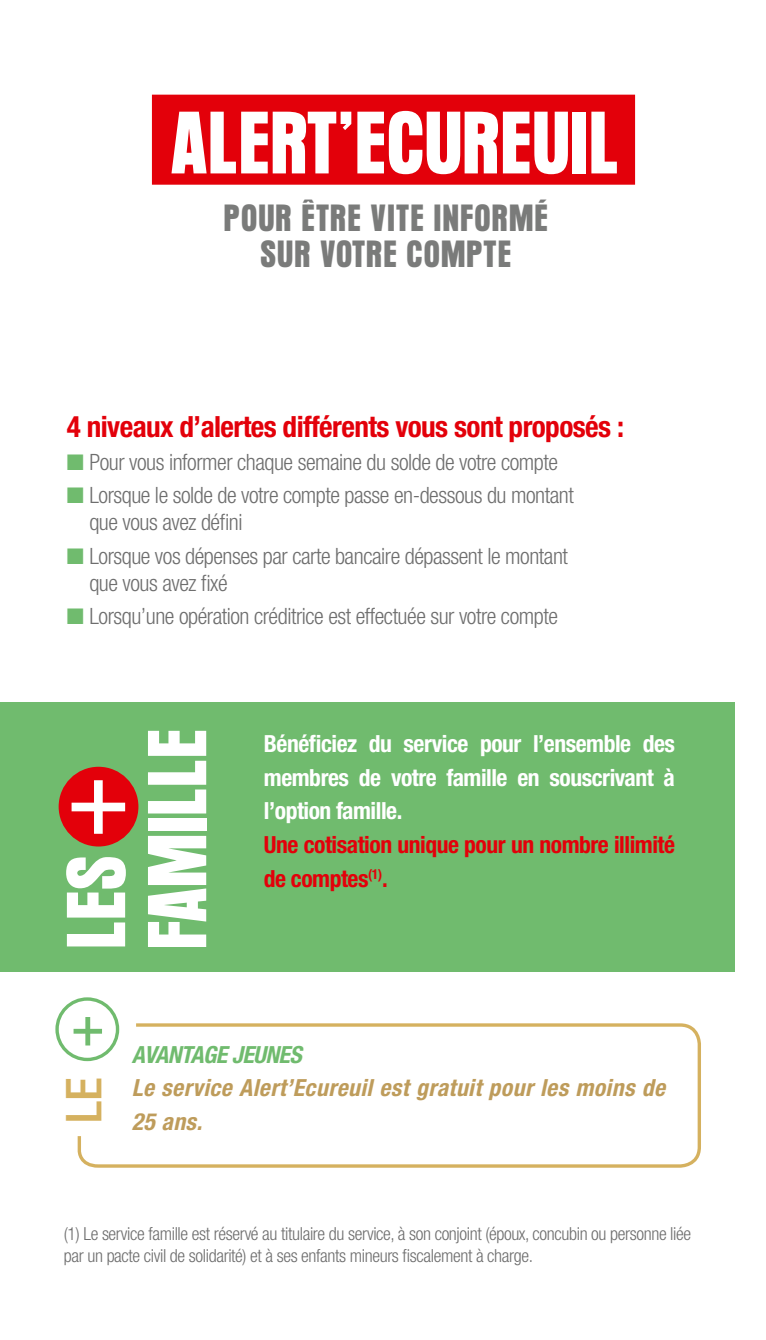
<style>
.page{position:relative;width:766px;height:1340px;background:#fff}
.page>*{position:absolute;margin:0;border:0;box-sizing:border-box;transform-origin:0 0}
.t1{font:78.75px "AT Aura";letter-spacing:-.02em;color:#fff}
.t2{font:74.25px/81px "AT Aura";letter-spacing:-.02em;color:#fff}
.t3{font:500 condensed 56.25px "Helvetica Neue LT Std";color:#70bb6e}
.t4{font:500 condensed 49.5px "Helvetica Neue LT Std";color:#d5b15f}
.t5{font:33.75px/36px "AT Aura";letter-spacing:.01em;color:#7a7b7a;text-align:center}
.t6{font:700 condensed 29.25px "Helvetica Neue LT Std";letter-spacing:-.02em;color:#e3000a}
.t7{font:700 condensed 23.62px/33.8px "Helvetica Neue LT Std";letter-spacing:-.02em;color:#fff;text-align:justify}
.t8{font:italic 700 condensed 23.62px "Helvetica Neue LT Std";letter-spacing:.02em;color:#be9c5b}
.t9{font:700 condensed 23.62px/33.8px "Helvetica Neue LT Std";letter-spacing:-.02em;color:#e3000a}
.t10{font:italic 700 condensed 23.62px "Helvetica Neue LT Std";letter-spacing:-.02em;color:#70bb6e}
.t11{font:300 condensed 22.5px/27px "Helvetica Neue LT Std";letter-spacing:-.02em;color:#6e6e6e}
.t12{font:300 condensed 18px/22.5px "Helvetica Neue LT Std";letter-spacing:-.02em;color:#6e6e6e}
.s1{color:#70bb6e}
</style>
<div class="page">
<div style="left:152px;top:95px;width:483px;height:90px;background:#e3000a"></div>
<div style="left:55px;top:997px;width:64px;height:64px;border:3px solid #70bb6e;border-radius:50%"></div>
<svg style="left:76px;top:1021px;width:625px;height:147px"></svg>
<div style="left:0;top:702px;width:734px;height:269px;background:#70bb6e"></div>
<div style="left:59px;top:766px;width:79px;height:80px;background:#e3000a;border-radius:50%"></div>
<h1 class="t1" style="left:169px;top:98px;width:445px">ALERT’eCUREUIL</h1>
<h3 class="t5" style="left:223px;top:200px;width:323px">POUR ÊTRE VITE INFORMÉ<br>SUR VOTRE COMPTE</h3>
<h3 class="t6" style="left:67px;top:408px;width:558px">4 niveaux d’alertes différents vous sont proposés :</h3>
<p class="t11" style="left:67px;top:448px;width:492px"><span class="s1">■</span> Pour vous informer chaque semaine du solde de votre compte</p>
<p class="t11" style="left:89px;top:482px;width:486px;text-indent:-22px"><span class="s1">■</span> Lorsque le solde de votre compte passe en-dessous du montant que vous avez défini</p>
<p class="t11" style="left:89px;top:542px;width:480px;text-indent:-22px"><span class="s1">■</span> Lorsque vos dépenses par carte bancaire dépassent le montant que vous avez fixé</p>
<p class="t11" style="left:67px;top:602px;width:492px"><span class="s1">■</span> Lorsqu’une opération créditrice est effectuée sur votre compte</p>
<h2 class="t2" style="left:57px;top:949px;width:217px;rotate:-90deg">lEs + famille</h2>
<p class="t7" style="left:264px;top:726px;width:412px">Bénéficiez du service pour l’ensemble des membres de votre famille en souscrivant à l’option famille.</p>
<p class="t9" style="left:264px;top:827px;width:412px">Une cotisation unique pour un nombre illimité de comptes<sup>(1)</sup>.</p>
<h3 class="t3" style="left:71px;top:992px;width:35px">+</h3>
<h3 class="t4" style="left:54px;top:1123px;width:44px;rotate:-90deg">LE</h3>
<p class="t10" style="left:132px;top:1040px;width:171px">Ava ntage jeunes</p>
<p class="t8" style="left:132px;top:1073px;width:535px">Le service Alert’Ecureuil est gratuit pour les moins de</p>
<p class="t8" style="left:132px;top:1107px;width:72px">25 ans.</p>
<p class="t12" style="left:64px;top:1221px;width:628px">(1) Le service famille est réservé au titulaire du service, à son conjoint (époux, concubin ou personne liée par un pacte civil de solidarité) et à ses enfants mineurs fiscalement à charge.</p>
</div>
